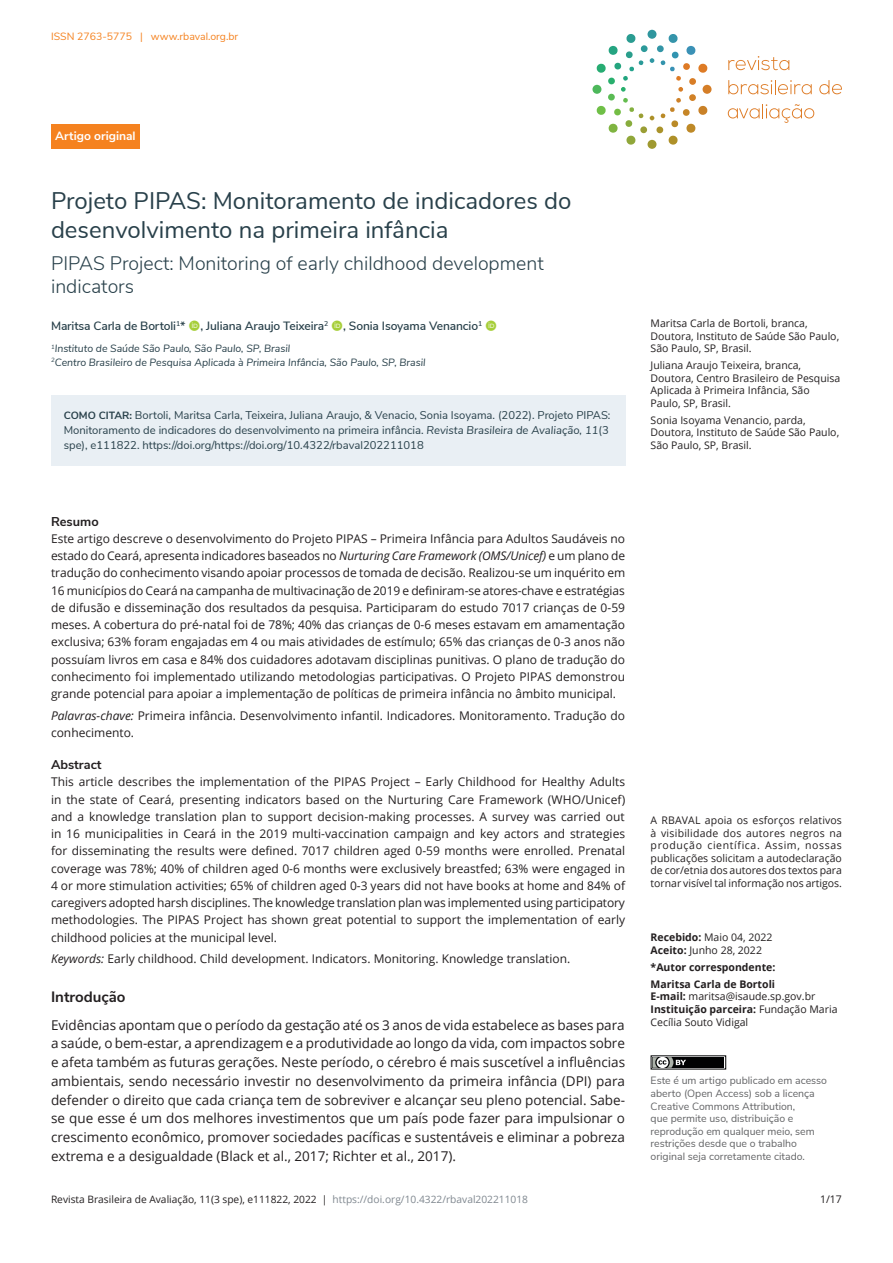
<style>
.page{position:relative;width:893px;height:1263px;background:#fff}
.page>*{position:absolute;margin:0;border:0;box-sizing:border-box;transform-origin:0 0}
.ArticleTitle{font:24px/28.8px "Nunito Sans";color:#28404a}
.ArticleTitle-Trans1{font:300 19.5px/23.4px "Nunito Sans";color:#28404a}
.Heading1{font:700 15px "Nunito Sans";color:#231f20}
.Paragraph{font:13.5px/18.8px "Open Sans";color:#231f20;text-align:justify}
.AbstractTitle-Trans1{font:700 12.75px "Nunito Sans";color:#231f20}
.AbstractTitle{font:700 12.75px "Nunito Sans";color:#231f20}
.Abstract{font:12px/17.2px "Open Sans";color:#231f20;text-align:justify}
.Abstract-Trans1{font:12px/17.2px "Open Sans";color:#231f20;text-align:justify}
.Keywords{font:12px/17.2px "Open Sans";color:#231f20}
.Keywords-Trans1{font:12px "Open Sans";color:#231f20}
.Authors{font:600 12px "Nunito Sans";letter-spacing:-.01em;color:#28404a}
.t1{font:700 12px "Nunito Sans";color:#fff}
.HowToCite{font:11.25px/15px "Nunito Sans";color:#28404a}
.fnArticleOther{font:10.5px/12.6px "Open Sans";color:#231f20}
.History{font:10.5px/12.6px "Open Sans";letter-spacing:-.005em;color:#231f20}
.LicenseParaAlt{font:10.5px/12.6px "Nunito Sans";color:#636466}
.Affiliations{font:italic 10.5px "Nunito Sans";color:#28404a}
.Correspondence{font:700 10.5px/12.6px "Open Sans";color:#231f20}
.t2{font:10.5px "Nunito Sans";color:#f5821f}
.CorrespondenceTitle{font:700 10.5px "Open Sans";color:#231f20}
.t3{font:10.2px "Open Sans";color:#231f20}
.s1{font-weight:700;font-size:10.5px}
.s2{font-style:italic}
.s3{font-weight:700}
.s4{font-weight:400}
.s5{color:#7f878f}
</style>
<div class="page">
<div style="left:647px;top:30px;width:9px;height:9px;background:#2f969e;border-radius:50%"></div>
<div style="left:647px;top:140px;width:9px;height:9px;background:#9f9930;border-radius:50%"></div>
<div style="left:703px;top:85px;width:9px;height:9px;background:#d57e27;border-radius:50%"></div>
<div style="left:592px;top:85px;width:9px;height:9px;background:#4db85b;border-radius:50%"></div>
<div style="left:657px;top:45px;width:7px;height:7px;background:#3395a6;border-radius:3px"></div>
<div style="left:640px;top:126px;width:7px;height:7px;background:#9a9e34;border-radius:3px"></div>
<div style="left:689px;top:94px;width:7px;height:7px;background:#d18127;border-radius:3px"></div>
<div style="left:608px;top:77px;width:7px;height:8px;background:#28af6d;border-radius:3px"></div>
<div style="left:608px;top:93px;width:7px;height:8px;background:#5abb54;border-radius:3px"></div>
<div style="left:689px;top:78px;width:7px;height:7px;background:#d87d26;border-radius:3px"></div>
<div style="left:640px;top:45px;width:8px;height:7px;background:#2c9a9a;border-radius:3px"></div>
<svg style="left:656px;top:126px;width:7px;height:8px"></svg>
<svg style="left:650px;top:58px;width:4px;height:5px"></svg>
<svg style="left:650px;top:116px;width:4px;height:4px"></svg>
<svg style="left:678px;top:87px;width:5px;height:5px"></svg>
<svg style="left:621px;top:87px;width:5px;height:5px"></svg>
<svg style="left:660px;top:34px;width:48px;height:47px"></svg>
<svg style="left:596px;top:98px;width:48px;height:47px"></svg>
<svg style="left:660px;top:98px;width:48px;height:47px"></svg>
<svg style="left:596px;top:34px;width:48px;height:47px"></svg>
<svg style="left:728px;top:56px;width:62px;height:14px"></svg>
<svg style="left:728px;top:80px;width:84px;height:14px"></svg>
<svg style="left:819px;top:80px;width:23px;height:14px"></svg>
<svg style="left:728px;top:104px;width:86px;height:19px"></svg>
<div style="left:51px;top:124px;width:89px;height:25px;background:#f5821f"></div>
<div style="left:652px;top:1057px;width:72px;height:11px;background:#010203"></div>
<svg style="left:651px;top:1055px;width:35px;height:15px"></svg>
<div style="left:51px;top:395px;width:574px;height:71px;background:#e9eff4"></div>
<p class="t2" style="left:51px;top:29px;width:189px">ISSN 2763-5775 | www.rbaval.org.br</p>
<p class="t1" style="left:55px;top:127px;width:82px">Artigo original</p>
<p class="ArticleTitle" style="left:51px;top:185px;width:522px">Projeto PIPAS: Monitoramento de indicadores do desenvolvimento na primeira infância</p>
<p class="ArticleTitle-Trans1" style="left:51px;top:250px;width:494px">PIPAS Project: Monitoring of early childhood development indicators</p>
<p class="Authors" style="left:51px;top:317px;width:433px">Maritsa Carla de Bortoli<sup>1</sup>* , Juliana Araujo Teixeira<sup>2</sup> , Sonia Isoyama Venancio<sup>1</sup></p>
<p class="Affiliations" style="left:51px;top:341px;width:241px"><sup>1</sup>Instituto de Saúde São Paulo, São Paulo, SP, Brasil</p>
<p class="Affiliations" style="left:51px;top:354px;width:376px"><sup>2</sup>Centro Brasileiro de Pesquisa Aplicada à Primeira Infância, São Paulo, SP, Brasil</p>
<p class="HowToCite" style="left:64px;top:407px;width:548px"><span class="s1">COMO CITAR:</span> Bortoli, Maritsa Carla, Teixeira, Juliana Araujo, &amp; Venacio, Sonia Isoyama. (2022). Projeto PIPAS:<br>Monitoramento de indicadores do desenvolvimento na primeira infância. <span class="s2">Revista Brasileira de Avaliação, 11</span>(3 spe), e111822. https://doi.org/https://doi.org/10.4322/rbaval202211018</p>
<p class="fnArticleOther" style="left:651px;top:317px;width:190px">Maritsa Carla de Bortoli, branca,<br>Doutora, Instituto de Saúde São Paulo,<br>São Paulo, SP, Brasil.</p>
<p class="fnArticleOther" style="left:651px;top:359px;width:191px">Juliana Araujo Teixeira, branca,<br>Doutora, Centro Brasileiro de Pesquisa<br>Aplicada à Primeira Infância, São<br>Paulo, SP, Brasil.</p>
<p class="fnArticleOther" style="left:651px;top:413px;width:190px">Sonia Isoyama Venancio, parda,<br>Doutora, Instituto de Saúde São Paulo,<br>São Paulo, SP, Brasil.</p>
<p class="AbstractTitle" style="left:51px;top:512px;width:49px">Resumo</p>
<p class="Abstract" style="left:51px;top:529px;width:576px">Este artigo descreve o desenvolvimento do Projeto PIPAS – Primeira Infância para Adultos Saudáveis no estado do Ceará, apresenta indicadores baseados no <span class="s2">Nurturing Care Framework (OMS/Unicef)</span> e um plano de tradução do conhecimento visando apoiar processos de tomada de decisão. Realizou-se um inquérito em 16 municípios do Ceará na campanha de multivacinação de 2019 e definiram-se atores-chave e estratégias de difusão e disseminação dos resultados da pesquisa. Participaram do estudo 7017 crianças de 0-59 meses. A cobertura do pré-natal foi de 78%; 40% das crianças de 0-6 meses estavam em amamentação exclusiva; 63% foram engajadas em 4 ou mais atividades de estímulo; 65% das crianças de 0-3 anos não possuíam livros em casa e 84% dos cuidadores adotavam disciplinas punitivas. O plano de tradução do conhecimento foi implementado utilizando metodologias participativas. O Projeto PIPAS demonstrou grande potencial para apoiar a implementação de políticas de primeira infância no âmbito municipal.</p>
<p class="Keywords" style="left:51px;top:706px;width:576px"><span class="s2">Palavras-chave:</span> Primeira infância. Desenvolvimento infantil. Indicadores. Monitoramento. Tradução do conhecimento.</p>
<p class="AbstractTitle-Trans1" style="left:51px;top:755px;width:52px">Abstract</p>
<p class="Abstract-Trans1" style="left:51px;top:773px;width:576px">This article describes the implementation of the PIPAS Project – Early Childhood for Healthy Adults in the state of Ceará, presenting indicators based on the Nurturing Care Framework (WHO/Unicef) and a knowledge translation plan to support decision-making processes. A survey was carried out in 16 municipalities in Ceará in the 2019 multi-vaccination campaign and key actors and strategies for disseminating the results were defined. 7017 children aged 0-59 months were enrolled. Prenatal coverage was 78%; 40% of children aged 0-6 months were exclusively breastfed; 63% were engaged in 4 or more stimulation activities; 65% of children aged 0-3 years did not have books at home and 84% of caregivers adopted harsh disciplines. The knowledge translation plan was implemented using participatory methodologies. The PIPAS Project has shown great potential to support the implementation of early childhood policies at the municipal level.</p>
<p class="Keywords-Trans1" style="left:51px;top:950px;width:521px"><span class="s2">Keywords:</span> Early childhood. Child development. Indicators. Monitoring. Knowledge translation.</p>
<p class="Heading1" style="left:51px;top:986px;width:76px">Introdução</p>
<p class="Paragraph" style="left:51px;top:1015px;width:576px">Evidências apontam que o período da gestação até os 3 anos de vida estabelece as bases para a saúde, o bem-estar, a aprendizagem e a produtividade ao longo da vida, com impactos sobre e afeta também as futuras gerações. Neste período, o cérebro é mais suscetível a influências ambientais, sendo necessário investir no desenvolvimento da primeira infância (DPI) para defender o direito que cada criança tem de sobreviver e alcançar seu pleno potencial. Sabe&shy;se que esse é um dos melhores investimentos que um país pode fazer para impulsionar o crescimento econômico, promover sociedades pacíficas e sustentáveis e eliminar a pobreza extrema e a desigualdade (Black et al., 2017; Richter et al., 2017).</p>
<p class="History" style="left:651px;top:814px;width:193px;text-align:justify">A RBAVAL apoia os esforços relativos à visibilidade dos autores negros na produção científica. Assim, nossas publicações solicitam a autodeclaração de cor/etnia dos autores dos textos para tornar visível tal informação nos artigos.</p>
<p class="History" style="left:651px;top:931px;width:123px"><span class="s3">Recebido:</span> Maio 04, 2022<br><span class="s3">Aceito:</span> Junho 28, 2022</p>
<p class="CorrespondenceTitle" style="left:651px;top:960px;width:126px">*Autor correspondente:</p>
<p class="Correspondence" style="left:651px;top:977px;width:166px">Maritsa Carla de Bortoli<br>E-mail: <span class="s4">maritsa@isaude.sp.gov.br</span></p>
<p class="fnArticleOther" style="left:651px;top:1002px;width:188px"><span class="s3">Instituição parceira:</span> Fundação Maria<br>Cecília Souto Vidigal</p>
<p class="LicenseParaAlt" style="left:651px;top:1074px;width:178px">Este é um artigo publicado em acesso aberto (Open Access) sob a licença Creative Commons Attribution,<br>que permite uso, distribuição e reprodução em qualquer meio, sem restrições desde que o trabalho original seja corretamente citado.</p>
<p class="t3" style="left:51px;top:1193px;width:479px">Revista Brasileira de Avaliação, 11(3 spe), e111822, 2022 | <span class="s5">https://doi.org/10.4322/rbaval202211018</span></p>
<p class="History" style="left:820px;top:1193px;width:23px">1/17</p>
</div>
